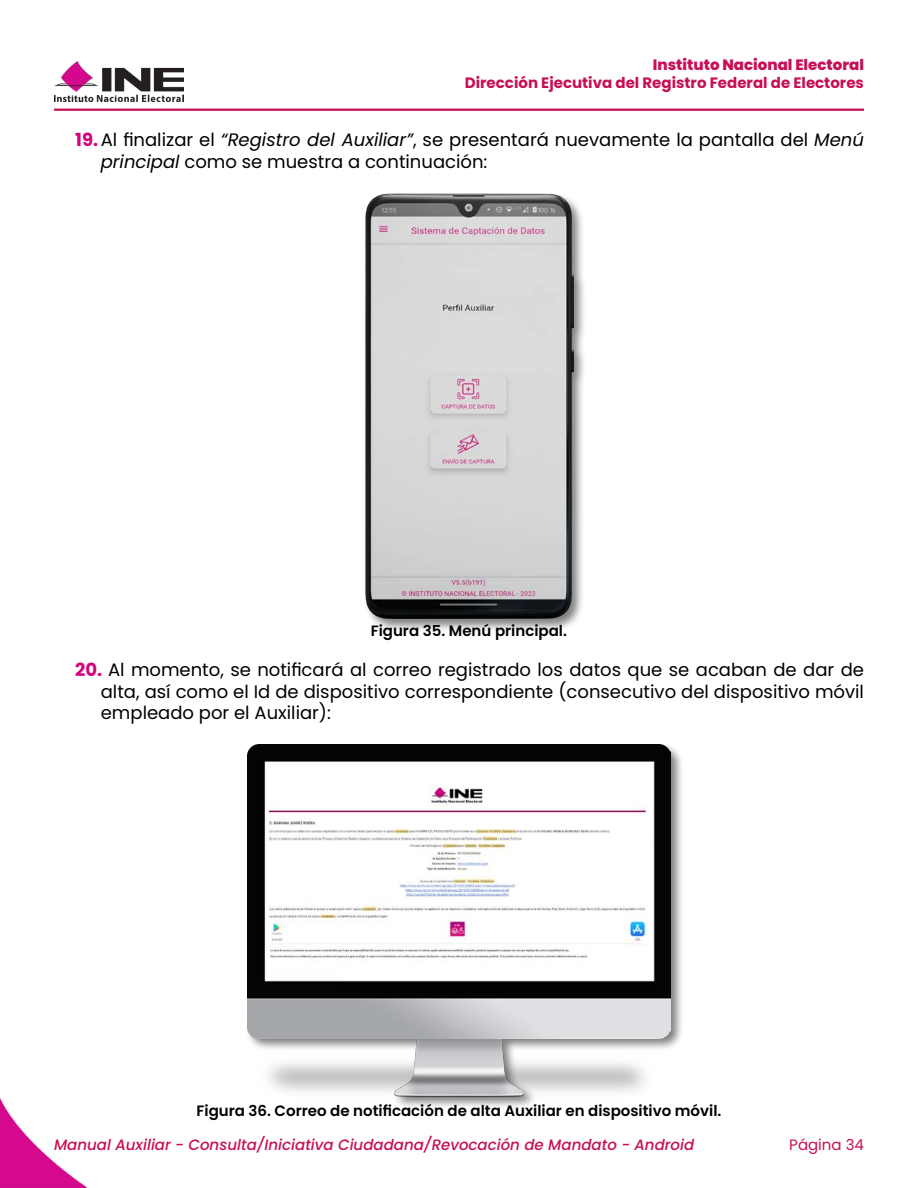
<style>
.page{position:relative;width:918px;height:1188px;background:#fff}
.page>*{position:absolute;margin:0;border:0;box-sizing:border-box;transform-origin:0 0}
.t1{font:18px/21.6px "Poppins";color:#000}
.t2{font:600 15px "Poppins";color:#000}
.t3{font:italic 500 15px "Poppins";color:#c80e56}
.t4{font:700 15px "Poppins";color:#c80e56}
.t5{font:800 15px "Poppins";color:#c80e56}
.t6{font:15px "Poppins";color:#c80e56}
.s1{font-weight:700;color:#d5007f}
.s2{font-style:italic}
</style>
<div class="page">
<img style="left:54px;top:62px;width:129px;height:40px">
<hr style="left:54px;top:109px;width:810px;height:2px;background:#c80e56">
<img style="left:0;top:1097px;width:87px;height:91px">
<div style="left:363px;top:192px;width:224px;height:440px;background:#000;opacity:.5"></div>
<img style="left:365px;top:193px;width:208px;height:425px">
<div style="left:245px;top:742px;width:439px;height:368px;background:#000;opacity:.5"></div>
<img style="left:248px;top:744px;width:422px;height:354px">
<img style="left:267px;top:784px;width:383px;height:178px">
<p class="t5" style="left:653px;top:56px;width:213px">Instituto Nacional Electoral</p>
<p class="t4" style="left:465px;top:74px;width:401px">Dirección Ejecutiva del Registro Federal de Electores</p>
<p class="t1" style="left:101px;top:129px;width:765px;text-indent:-26px"><span class="s1">19.</span>Al finalizar el <span class="s2">“Registro del Auxiliar”</span>, se presentará nuevamente la pantalla del <span class="s2">Menú principal</span> como se muestra a continuación:</p>
<p class="t2" style="left:371px;top:623px;width:198px">Figura 35. Menú principal.</p>
<p class="t1" style="left:101px;top:659px;width:765px;text-align:justify;text-indent:-26px"><span class="s1">20.</span> Al momento, se notificará al correo registrado los datos que se acaban de dar de alta, así como el Id de dispositivo correspondiente (consecutivo del dispositivo móvil empleado por el Auxiliar):</p>
<p class="t2" style="left:197px;top:1102px;width:526px">Figura 36. Correo de notificación de alta Auxiliar en dispositivo móvil.</p>
<p class="t3" style="left:54px;top:1136px;width:642px">Manual Auxiliar - Consulta/Iniciativa Ciudadana/Revocación de Mandato - Android</p>
<p class="t6" style="left:789px;top:1136px;width:76px">Página 34</p>
</div>
